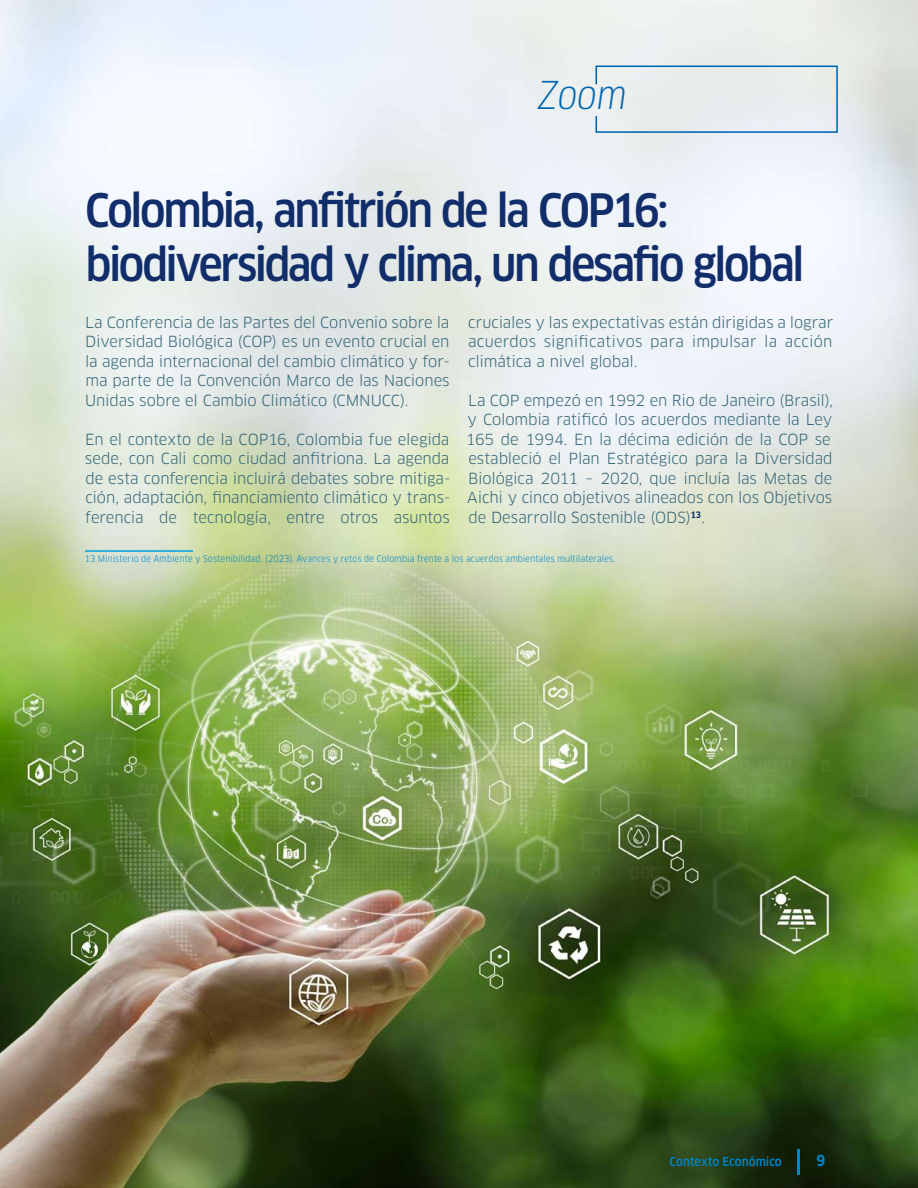
<style>
.page{position:relative;width:918px;height:1188px;background:#fff}
.page>*{position:absolute;margin:0;border:0;box-sizing:border-box;transform-origin:0 0}
.t1{font:500 45px/54px "Clan Pro Narr";letter-spacing:-.055em;color:#112d6a}
.t2{font:italic 37.5px "Clan Pro Narr";color:#0066b0}
.t3{font:15px/19.5px "Clan Pro";letter-spacing:-.005em;color:#366677;text-align:justify}
.t4{font:700 15px "Clan Pro Narr";color:#0084c8}
.t5{font:500 12px "Clan Pro Narr";letter-spacing:.01em;color:#0084c8}
.t6{font:9px "Clan Pro Narr";letter-spacing:.015em;color:#0084c8}
</style>
<div class="page">
<img style="left:0;top:0;width:918px;height:1188px">
<hr style="left:85px;top:550px;width:108px;height:2px;background:#009fe3">
<hr style="left:797px;top:1149px;width:2px;height:25px;background:#0084c8">
<svg style="left:595px;top:65px;width:244px;height:69px;background:#dde6ea"></svg>
<h2 class="t2" style="left:538px;top:73px;width:90px">Zoom</h2>
<h1 class="t1" style="left:85px;top:183px;width:721px">Colombia, anfitrión de la COP16: biodiversidad y clima, un desafio global</h1>
<p class="t3" style="left:468px;top:313px;width:367px">cruciales y las expectativas están dirigidas a lograr acuerdos significativos para impulsar la acción climática a nivel global.</p>
<p class="t3" style="left:466px;top:391px;width:369px;text-align:left">La COP empezó en 1992 en Rio de Janeiro (Brasil), y Colombia ratificó los acuerdos mediante la Ley 165 de 1994. En la décima edición de la COP se estableció el Plan Estratégico para la Diversidad Biológica 2011 – 2020, que incluía las Metas de Aichi y cinco objetivos alineados con los Objetivos de Desarrollo Sostenible (ODS)<sup>13</sup>.</p>
<p class="t3" style="left:85px;top:313px;width:367px">La Conferencia de las Partes del Convenio sobre la Diversidad Biológica (COP) es un evento crucial en la agenda internacional del cambio climático y for&shy;ma parte de la Convención Marco de las Naciones Unidas sobre el Cambio Climático (CMNUCC).</p>
<p class="t3" style="left:85px;top:430px;width:367px">En el contexto de la COP16, Colombia fue elegida sede, con Cali como ciudad anfitriona. La agenda de esta conferencia incluirá debates sobre mitiga&shy;ción, adaptación, financiamiento climático y trans&shy;ferencia de tecnología, entre otros asuntos</p>
<p class="t6" style="left:85px;top:553px;width:532px">13 Ministerio de Ambiente y Sostenibilidad. (2023). Avances y retos de Colombia frente a los acuerdos ambientales multilaterales.</p>
<p class="t5" style="left:670px;top:1155px;width:114px">Contexto Económico</p>
<p class="t4" style="left:817px;top:1152px;width:10px">9</p>
</div>
